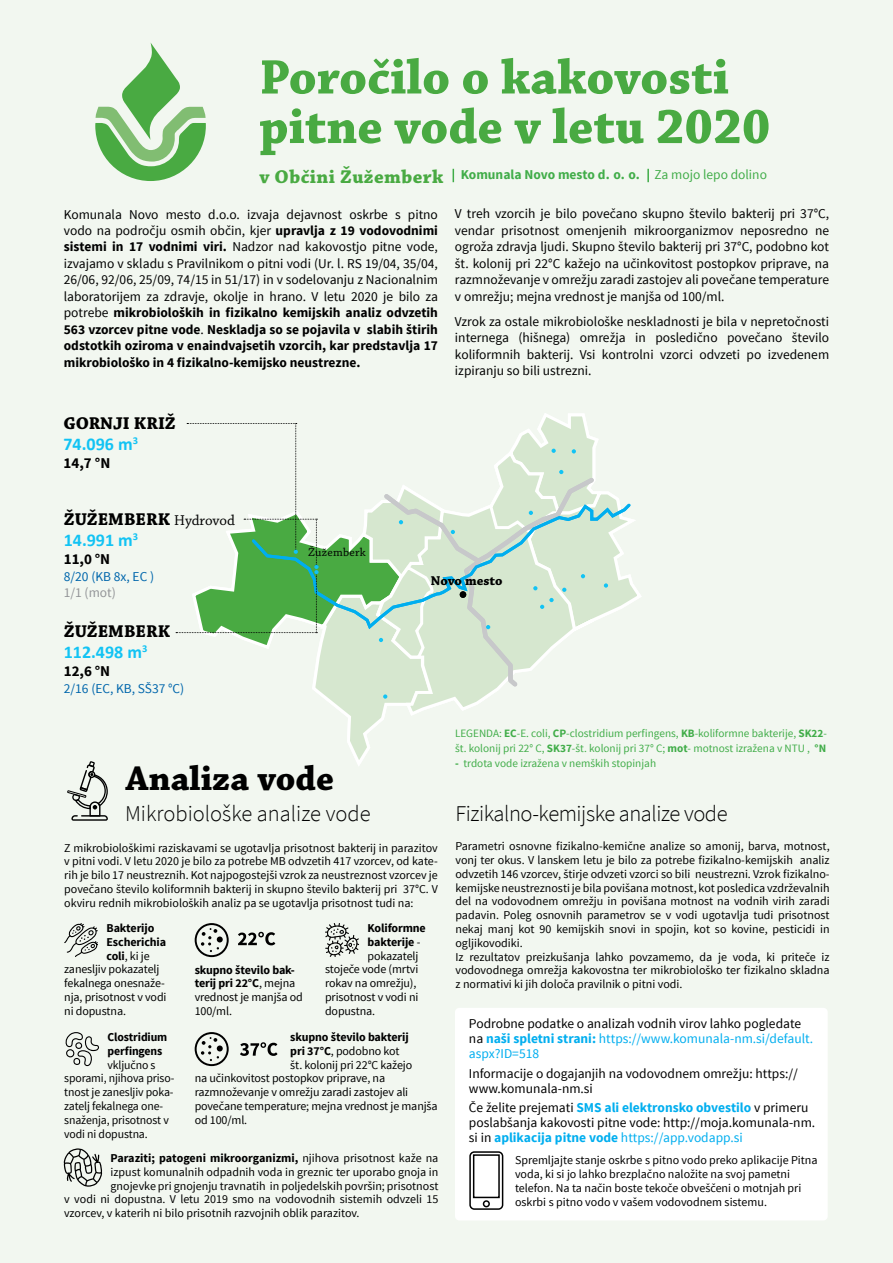
<style>
.page{position:relative;width:893px;height:1263px;background:#f2f7f0}
.page>*{position:absolute;margin:0;border:0;box-sizing:border-box;transform-origin:0 0}
.t1{font:700 51px/49.5px "Chaparral Pro";color:#49aa42}
.t2{font:700 36px "Chaparral Pro";color:#000}
.t3{font:300 22.5px "Source Sans Pro";letter-spacing:-.02em;color:#000}
.t4{font:300 22.5px "Source Sans Pro";color:#000}
.t5{font:700 19.5px "Chaparral Pro";letter-spacing:.02em;color:#49aa42}
.t6{font:700 18px "Chaparral Pro";color:#000}
.t7{font:700 18px "Calibri";color:#12c3f4}
.t8{font:700 15px "Source Sans Pro";color:#000}
.t9{font:13.5px/16.5px "Source Sans Pro";color:#000;text-align:justify}
.t10{font:700 13.5px "Source Sans Pro";color:#41ad49}
.t11{font:13.5px "Source Sans Pro";color:#0066ac}
.t12{font:700 13.5px "Chaparral Pro";color:#000}
.t13{font:13.5px "Source Sans Pro";color:#939598}
.t14{font:12px/13.8px "Source Sans Pro";color:#000}
.t15{font:700 12px/13.8px "Source Sans Pro";letter-spacing:-.01em;color:#000}
.t16{font:12px "Chaparral Pro";letter-spacing:.02em;color:#000}
.t17{font:11.25px/15px "Source Sans Pro";color:#41ad49}
.s1{font-weight:400}
.s2{font-weight:700}
.s3{font-weight:400;font-size:15px}
.s4{font-weight:700;color:#00aeef}
.s5{color:#00aeef}
</style>
<div class="page">
<div style="left:455px;top:1008px;width:373px;height:212px;background:#fff;border-radius:4px"></div>
<svg style="left:453px;top:169px;width:1px;height:13px"></svg>
<svg style="left:647px;top:169px;width:2px;height:13px"></svg>
<svg style="left:67px;top:761px;width:41px;height:60px"></svg>
<svg style="left:195px;top:923px;width:34px;height:34px"></svg>
<svg style="left:325px;top:923px;width:34px;height:34px"></svg>
<svg style="left:65px;top:1032px;width:34px;height:34px"></svg>
<svg style="left:63px;top:1148px;width:39px;height:39px"></svg>
<svg style="left:238px;top:932px;width:37px;height:13px"></svg>
<svg style="left:195px;top:1032px;width:34px;height:34px"></svg>
<svg style="left:240px;top:1042px;width:38px;height:14px"></svg>
<svg style="left:64px;top:923px;width:34px;height:34px"></svg>
<svg style="left:95px;top:42px;width:111px;height:139px"></svg>
<div style="left:469px;top:1151px;width:34px;height:59px;border:2px solid #000;border-radius:4px"></div>
<div style="left:473px;top:1154px;width:27px;height:44px;border:2px solid #000"></div>
<div style="left:483px;top:1200px;width:7px;height:7px;border:2px solid #000;border-radius:50%"></div>
<svg style="left:176px;top:413px;width:466px;height:353px"></svg>
<h1 class="t1" style="left:259px;top:55px;width:513px">Poročilo o kakovosti pitne vode v letu 2020</h1>
<h3 class="t5" style="left:259px;top:165px;width:185px">v Občini Žužemberk</h3>
<p class="t10" style="left:461px;top:166px;width:308px">Komunala Novo mesto d. o. o. <span class="s1">Za mojo lepo dolino</span></p>
<p class="t9" style="left:64px;top:206px;width:376px">Komunala Novo mesto d.o.o. izvaja dejavnost oskrbe s pitno vodo na področju osmih občin, kjer <span class="s2">upravlja z 19 vodovodnimi sistemi in 17 vodnimi viri.</span> Nadzor nad kakovostjo pitne vode, izvajamo v skladu s Pravilnikom o pitni vodi (Ur. l. RS 19/04, 35/04, 26/06, 92/06, 25/09, 74/15 in 51/17) in v sodelovanju z Nacionalnim laboratorijem za zdravje, okolje in hrano. V letu 2020 je bilo za potrebe <span class="s2">mikrobioloških in fizikalno kemijskih analiz odvzetih 563 vzorcev pitne vode</span>. <span class="s2">Neskladja so se pojavila v slabih štirih odstotkih oziroma v enaindvajsetih vzorcih, kar predstavlja 17 mikrobiološko in 4 fizikalno-kemijsko neustrezne.</span></p>
<p class="t9" style="left:455px;top:206px;width:376px">V treh vzorcih je bilo povečano skupno število bakterij pri 37°C, vendar prisotnost omenjenih mikroorganizmov neposredno ne ogroža zdravja ljudi. Skupno število bakterij pri 37°C, podobno kot št. kolonij pri 22°C kažejo na učinkovitost postopkov priprave, na razmnoževanje v omrežju zaradi zastojev ali povečane temperature v omrežju; mejna vrednost je manjša od 100/ml.</p>
<p class="t9" style="left:455px;top:313px;width:376px">Vzrok za ostale mikrobiološke neskladnosti je bila v nepretočnosti internega (hišnega) omrežja in posledično povečano število koliformnih bakterij. Vsi kontrolni vzorci odvzeti po izvedenem izpiranju so bili ustrezni.</p>
<h3 class="t6" style="left:64px;top:413px;width:114px">GORNJI KRIŽ</h3>
<h3 class="t7" style="left:64px;top:432px;width:76px">74.096 m<sup>3</sup></h3>
<p class="t8" style="left:64px;top:454px;width:48px">14,7 °N</p>
<h3 class="t6" style="left:64px;top:509px;width:173px">ŽUŽEMBERK <span class="s3">Hydrovod</span></h3>
<h3 class="t7" style="left:64px;top:527px;width:76px">14.991 m<sup>3</sup></h3>
<p class="t8" style="left:64px;top:549px;width:48px">11,0 °N</p>
<p class="t11" style="left:64px;top:568px;width:92px">8/20 (KB 8x, EC )</p>
<p class="t13" style="left:64px;top:584px;width:54px">1/1 (mot)</p>
<h3 class="t6" style="left:64px;top:621px;width:108px">ŽUŽEMBERK</h3>
<h3 class="t7" style="left:64px;top:640px;width:85px">112.498 m<sup>3</sup></h3>
<p class="t8" style="left:64px;top:662px;width:48px">12,6 °N</p>
<p class="t11" style="left:64px;top:680px;width:122px">2/16 (EC, KB, SŠ37 °C)</p>
<p class="t16" style="left:308px;top:546px;width:59px">Žužemberk</p>
<h2 class="t2" style="left:126px;top:758px;width:210px">Analiza vode</h2>
<h3 class="t4" style="left:125px;top:799px;width:247px">Mikrobiološke analize vode</h3>
<p class="t12" style="left:431px;top:573px;width:73px">Novo mesto</p>
<p class="t17" style="left:455px;top:725px;width:373px">LEGENDA: <span class="s2">EC</span>-E. coli, <span class="s2">CP</span>-clostridium perfingens, <span class="s2">KB</span>-koliformne bakterije, <span class="s2">SK22</span>- št. kolonij pri 22° C, <span class="s2">SK37</span>-št. kolonij pri 37° C; <span class="s2">mot</span>- motnost izražena v NTU , <span class="s2">°N</span></p>
<p class="t17" style="left:455px;top:755px;width:203px"><span class="s2">-</span> trdota vode izražena v nemških stopinjah</p>
<h3 class="t3" style="left:455px;top:799px;width:274px">Fizikalno-kemijske analize vode</h3>
<p class="t14" style="left:64px;top:841px;width:375px;text-align:justify">Z mikrobiološkimi raziskavami se ugotavlja prisotnost bakterij in parazitov v pitni vodi. V letu 2020 je bilo za potrebe MB odvzetih 417 vzorcev, od kate&shy;rih je bilo 17 neustreznih. Kot najpogostejši vzrok za neustreznost vzorcev je povečano število koliformnih bakterij in skupno število bakterij pri 37°C. V okviru rednih mikrobioloških analiz pa se ugotavlja prisotnost tudi na:</p>
<p class="t14" style="left:455px;top:839px;width:376px">Parametri osnovne fizikalno-kemične analize so amonij, barva, motnost, vonj ter okus. V lanskem letu je bilo za potrebe fizikalno-kemijskih analiz odvzetih 146 vzorcev, štirje odvzeti vzorci so bili neustrezni. Vzrok fizikalno&shy;kemijske neustreznosti je bila povišana motnost, kot posledica vzdrževalnih del na vodovodnem omrežju in povišana motnost na vodnih virih zaradi padavin. Poleg osnovnih parametrov se v vodi ugotavlja tudi prisotnost nekaj manj kot 90 kemijskih snovi in spojin, kot so kovine, pesticidi in ogljikovodiki.<br>Iz rezultatov preizkušanja lahko povzamemo, da je voda, ki priteče iz vodovodnega omrežja kakovostna ter mikrobiološko ter fizikalno skladna z normativi ki jih določa pravilnik o pitni vodi.</p>
<p class="t15" style="left:107px;top:921px;width:49px">Bakterijo</p>
<p class="t15" style="left:107px;top:935px;width:61px">Escherichia</p>
<p class="t14" style="left:107px;top:949px;width:45px"><span class="s2">coli</span>, ki je</p>
<p class="t14" style="left:64px;top:963px;width:97px">zanesljiv pokazatelj</p>
<p class="t14" style="left:64px;top:976px;width:102px">fekalnega onesnaže-</p>
<p class="t14" style="left:64px;top:990px;width:104px">nja, prisotnost v vodi</p>
<p class="t14" style="left:64px;top:1004px;width:63px">ni dopustna.</p>
<p class="t15" style="left:368px;top:921px;width:60px">Koliformne</p>
<p class="t15" style="left:368px;top:935px;width:54px">bakterije <span class="s1">-</span></p>
<p class="t14" style="left:368px;top:949px;width:52px">pokazatelj</p>
<p class="t14" style="left:325px;top:963px;width:95px">stoječe vode (mrtvi</p>
<p class="t14" style="left:325px;top:976px;width:93px">rokav na omrežju),</p>
<p class="t14" style="left:325px;top:990px;width:95px">prisotnost v vodi ni</p>
<p class="t14" style="left:325px;top:1004px;width:52px">dopustna.</p>
<p class="t14" style="left:195px;top:963px;width:110px"><span class="s2">skupno število bak&shy;terij pri 22°C</span>, mejna vrednost je manjša od<br>100/ml.</p>
<p class="t9" style="left:469px;top:1017px;width:346px;line-height:15px;text-align:left">Podrobne podatke o analizah vodnih virov lahko pogledate na <span class="s4">naši spletni strani:</span> <span class="s5">https://www.komunala-nm.si/default. aspx?ID=518</span></p>
<p class="t9" style="left:469px;top:1066px;width:330px;line-height:15px">Informacije o dogajanjih na vodovodnem omrežju: https:// www.komunala-nm.si</p>
<p class="t9" style="left:469px;top:1100px;width:348px;line-height:15px;text-align:left">Če želite prejemati <span class="s4">SMS ali elektronsko obvestilo</span> v primeru poslabšanja kakovosti pitne vode: http://moja.komunala-nm. si in <span class="s4">aplikacija pitne vode</span> <span class="s5">https://app.vodapp.si</span></p>
<p class="t14" style="left:515px;top:1154px;width:304px">Spremljajte stanje oskrbe s pitno vodo preko aplikacije Pitna voda, ki si jo lahko brezplačno naložite na svoj pametni telefon. Na ta način boste tekoče obveščeni o motnjah pri oskrbi s pitno vodo v vašem vodovodnem sistemu.</p>
<p class="t15" style="left:290px;top:1031px;width:120px">skupno število bakterij</p>
<p class="t14" style="left:290px;top:1044px;width:111px"><span class="s2">pri 37°C</span>, podobno kot</p>
<p class="t14" style="left:290px;top:1058px;width:123px">št. kolonij pri 22°C kažejo</p>
<p class="t14" style="left:195px;top:1072px;width:192px">na učinkovitost postopkov priprave, na</p>
<p class="t14" style="left:195px;top:1085px;width:215px">razmnoževanje v omrežju zaradi zastojev ali</p>
<p class="t14" style="left:195px;top:1099px;width:244px">povečane temperature; mejna vrednost je manjša</p>
<p class="t14" style="left:195px;top:1113px;width:54px">od 100/ml.</p>
<p class="t15" style="left:108px;top:1031px;width:61px">Clostridium perfingens</p>
<p class="t14" style="left:64px;top:1058px;width:112px;text-indent:43px">vključno s sporami, njihova priso&shy;tnost je zanesljiv poka&shy;zatelj fekalnega one&shy;snaženja, prisotnost v vodi ni dopustna.</p>
<p class="t15" style="left:111px;top:1151px;width:329px">Paraziti; patogeni mikroorganizmi, <span class="s1">njihova prisotnost kaže na</span></p>
<p class="t14" style="left:111px;top:1165px;width:329px">izpust komunalnih odpadnih voda in greznic ter uporabo gnoja in</p>
<p class="t14" style="left:111px;top:1179px;width:329px">gnojevke pri gnojenju travnatih in poljedelskih površin; prisotnost</p>
<p class="t14" style="left:64px;top:1193px;width:376px">v vodi ni dopustna. V letu 2019 smo na vodovodnih sistemih odvzeli 15</p>
<p class="t14" style="left:64px;top:1206px;width:297px">vzorcev, v katerih ni bilo prisotnih razvojnih oblik parazitov.</p>
</div>
